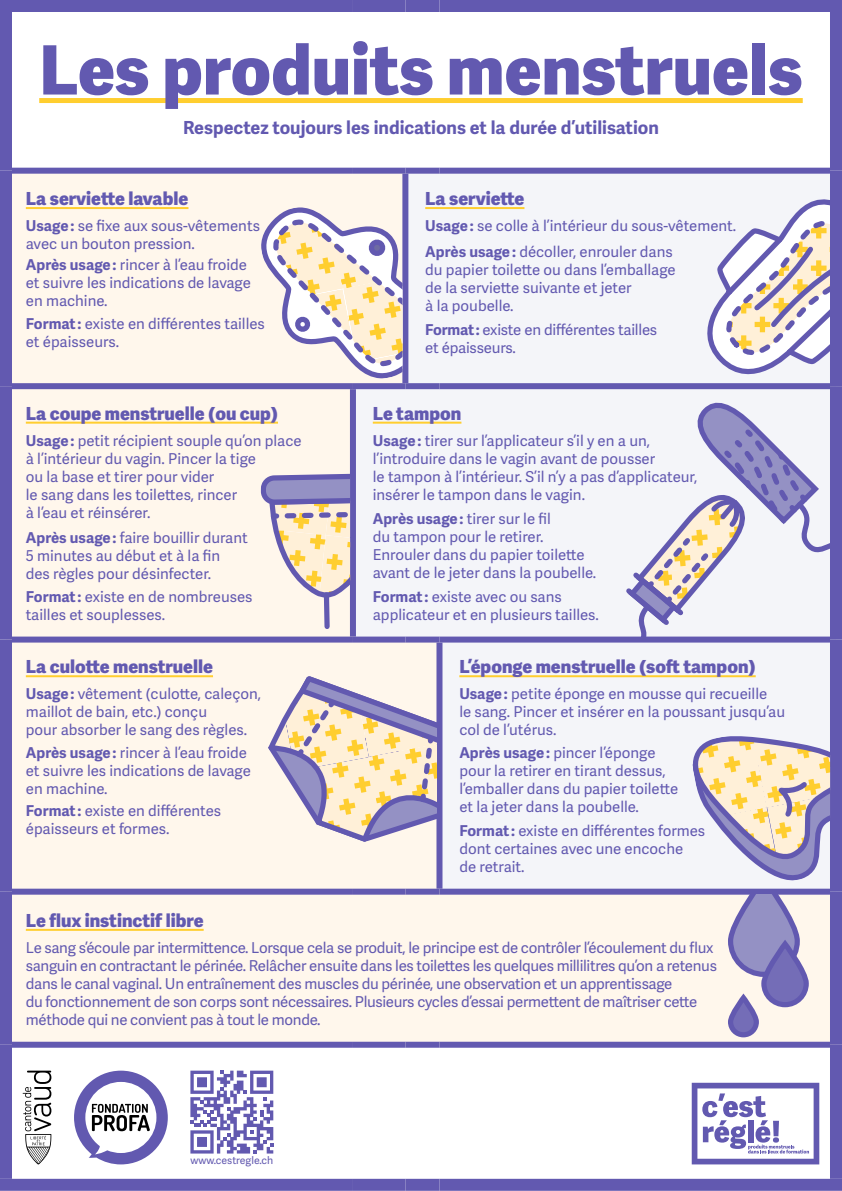
<style>
.page{position:relative;width:842px;height:1191px;background:#fff}
.page>*{position:absolute;margin:0;border:0;box-sizing:border-box;transform-origin:0 0}
.t1{font:800 68px "Adelle Sans";color:#6259b0}
.t2{font:800 18px "Adelle Sans";color:#6259b0}
.t3{font:700 18px "Adelle Sans";color:#6259b0}
.t4{font:15px/18px "Adelle Sans";color:#6259b0}
.t5{font:15px/18px "Adelle Sans";letter-spacing:-.02em;color:#6259b0}
.t6{font:10.5px "Adelle Sans";color:#6259b0}
.s1{font-weight:700}
</style>
<div class="page">
<div style="left:12px;top:174px;width:818px;height:867px;background:#fff7ec"></div>
<div style="left:353px;top:174px;width:477px;height:714px;background:#f4f5f9"></div>
<div style="left:0;top:0;width:353px;height:12px;background:#6259b0"></div>
<div style="left:0;top:12px;width:12px;height:159px;background:#6259b0"></div>
<div style="left:353px;top:0;width:52px;height:12px;background:#6259b0"></div>
<div style="left:405px;top:0;width:34px;height:12px;background:#6259b0"></div>
<div style="left:439px;top:0;width:403px;height:12px;background:#6259b0"></div>
<div style="left:830px;top:12px;width:12px;height:159px;background:#6259b0"></div>
<div style="left:0;top:171px;width:12px;height:215px;background:#6259b0"></div>
<div style="left:830px;top:171px;width:12px;height:215px;background:#6259b0"></div>
<div style="left:0;top:386px;width:12px;height:253px;background:#6259b0"></div>
<div style="left:830px;top:386px;width:12px;height:253px;background:#6259b0"></div>
<div style="left:0;top:639px;width:12px;height:252px;background:#6259b0"></div>
<div style="left:830px;top:639px;width:12px;height:252px;background:#6259b0"></div>
<div style="left:0;top:891px;width:12px;height:153px;background:#6259b0"></div>
<div style="left:830px;top:891px;width:12px;height:153px;background:#6259b0"></div>
<div style="left:0;top:1044px;width:12px;height:134px;background:#6259b0"></div>
<div style="left:830px;top:1044px;width:12px;height:134px;background:#6259b0"></div>
<div style="left:0;top:1178px;width:353px;height:12px;background:#6259b0"></div>
<div style="left:353px;top:1178px;width:52px;height:12px;background:#6259b0"></div>
<div style="left:405px;top:1178px;width:34px;height:12px;background:#6259b0"></div>
<div style="left:439px;top:1178px;width:403px;height:12px;background:#6259b0"></div>
<div style="left:12px;top:168px;width:341px;height:6px;background:#6259b0"></div>
<div style="left:353px;top:168px;width:52px;height:6px;background:#6259b0"></div>
<div style="left:405px;top:168px;width:34px;height:6px;background:#6259b0"></div>
<div style="left:402px;top:174px;width:6px;height:209px;background:#6259b0"></div>
<div style="left:439px;top:168px;width:391px;height:6px;background:#6259b0"></div>
<div style="left:12px;top:383px;width:341px;height:6px;background:#6259b0"></div>
<div style="left:353px;top:383px;width:52px;height:6px;background:#6259b0"></div>
<div style="left:350px;top:389px;width:6px;height:247px;background:#6259b0"></div>
<div style="left:405px;top:383px;width:34px;height:6px;background:#6259b0"></div>
<div style="left:439px;top:383px;width:391px;height:6px;background:#6259b0"></div>
<div style="left:12px;top:636px;width:341px;height:6px;background:#6259b0"></div>
<div style="left:353px;top:636px;width:52px;height:6px;background:#6259b0"></div>
<div style="left:405px;top:636px;width:34px;height:6px;background:#6259b0"></div>
<div style="left:439px;top:636px;width:391px;height:6px;background:#6259b0"></div>
<div style="left:436px;top:642px;width:6px;height:246px;background:#6259b0"></div>
<div style="left:12px;top:888px;width:341px;height:6px;background:#6259b0"></div>
<div style="left:353px;top:888px;width:52px;height:6px;background:#6259b0"></div>
<div style="left:405px;top:888px;width:34px;height:6px;background:#6259b0"></div>
<div style="left:439px;top:888px;width:391px;height:6px;background:#6259b0"></div>
<div style="left:12px;top:1041px;width:341px;height:6px;background:#6259b0"></div>
<div style="left:353px;top:1041px;width:52px;height:6px;background:#6259b0"></div>
<div style="left:405px;top:1041px;width:34px;height:6px;background:#6259b0"></div>
<div style="left:439px;top:1041px;width:391px;height:6px;background:#6259b0"></div>
<div style="left:39px;top:98px;width:764px;height:5px;background:#ffce2f"></div>
<hr style="left:26px;top:207px;width:162px;height:2px;background:#ffce2f">
<hr style="left:425px;top:207px;width:99px;height:2px;background:#ffce2f">
<hr style="left:26px;top:421px;width:252px;height:2px;background:#ffce2f">
<hr style="left:373px;top:421px;width:88px;height:2px;background:#ffce2f">
<hr style="left:26px;top:675px;width:187px;height:2px;background:#ffce2f">
<hr style="left:459px;top:675px;width:297px;height:2px;background:#ffce2f">
<hr style="left:26px;top:928px;width:178px;height:2px;background:#ffce2f">
<svg style="left:590px;top:403px;width:249px;height:237px"></svg>
<svg style="left:261px;top:201px;width:142px;height:181px"></svg>
<svg style="left:264px;top:672px;width:173px;height:174px"></svg>
<svg style="left:258px;top:461px;width:92px;height:170px"></svg>
<svg style="left:707px;top:199px;width:123px;height:175px"></svg>
<svg style="left:688px;top:731px;width:142px;height:156px"></svg>
<svg style="left:692px;top:1082px;width:127px;height:82px"></svg>
<svg style="left:23px;top:1070px;width:28px;height:94px"></svg>
<svg style="left:74px;top:1070px;width:94px;height:94px"></svg>
<svg style="left:190px;top:1070px;width:83px;height:83px"></svg>
<svg style="left:728px;top:894px;width:72px;height:83px"></svg>
<svg style="left:764px;top:944px;width:42px;height:60px;fill:#746db7"></svg>
<div style="left:761px;top:941px;width:48px;height:66px;border:5px solid #6259b0;border-radius:21px"></div>
<svg style="left:730px;top:997px;width:26px;height:37px"></svg>
<div style="left:728px;top:995px;width:31px;height:42px;border:5px solid #6259b0;border-radius:13px"></div>
<h1 class="t1" style="left:39px;top:28px;width:765px">Les produits menstruels</h1>
<p class="t3" style="left:183px;top:116px;width:477px">Respectez toujours les indications et la durée d’utilisation</p>
<p class="t2" style="left:26px;top:187px;width:164px">La serviette lavable</p>
<p class="t4" style="left:26px;top:217px;width:236px"><span class="s1">Usage :</span> se fixe aux sous-vêtements avec un bouton pression.</p>
<p class="t4" style="left:26px;top:256px;width:227px"><span class="s1">Après usage :</span> rincer à l’eau froide et suivre les indications de lavage en machine.</p>
<p class="t4" style="left:26px;top:315px;width:241px"><span class="s1">Format :</span> existe en différentes tailles et épaisseurs.</p>
<p class="t2" style="left:26px;top:402px;width:254px">La coupe menstruelle (ou cup)</p>
<p class="t4" style="left:26px;top:432px;width:277px"><span class="s1">Usage :</span> petit récipient souple qu’on place à l’intérieur du vagin. Pincer la tige<br>ou la base et tirer pour vider<br>le sang dans les toilettes, rincer<br>à l’eau et réinsérer.</p>
<p class="t4" style="left:26px;top:529px;width:223px"><span class="s1">Après usage :</span> faire bouillir durant<br>5 minutes au début et à la fin des règles pour désinfecter.</p>
<p class="t4" style="left:26px;top:588px;width:228px"><span class="s1">Format :</span> existe en de nombreuses tailles et souplesses.</p>
<p class="t2" style="left:26px;top:655px;width:189px">La culotte menstruelle</p>
<p class="t4" style="left:26px;top:685px;width:237px"><span class="s1">Usage :</span> vêtement (culotte, caleçon, maillot de bain, etc.) conçu<br>pour absorber le sang des règles.</p>
<p class="t4" style="left:26px;top:744px;width:227px"><span class="s1">Après usage :</span> rincer à l’eau froide et suivre les indications de lavage en machine.</p>
<p class="t4" style="left:26px;top:802px;width:197px"><span class="s1">Format :</span> existe en différentes épaisseurs et formes.</p>
<p class="t2" style="left:425px;top:187px;width:101px">La serviette</p>
<p class="t4" style="left:425px;top:213px;width:313px;line-height:26px"><span class="s1">Usage :</span> se colle à l’intérieur du sous-vêtement.<br><span class="s1">Après usage :</span> décoller, enrouler dans</p>
<p class="t4" style="left:425px;top:261px;width:252px">du papier toilette ou dans l’emballage de la serviette suivante et jeter<br>à la poubelle.</p>
<p class="t4" style="left:425px;top:321px;width:234px"><span class="s1">Format :</span> existe en différentes tailles et épaisseurs.</p>
<p class="t2" style="left:373px;top:402px;width:90px">Le tampon</p>
<p class="t4" style="left:373px;top:432px;width:326px"><span class="s1">Usage :</span> tirer sur l’applicateur s’il y en a un, l’introduire dans le vagin avant de pousser<br>le tampon à l’intérieur. S’il n’y a pas d’applicateur, insérer le tampon dans le vagin.</p>
<p class="t4" style="left:373px;top:510px;width:225px"><span class="s1">Après usage :</span> tirer sur le fil<br>du tampon pour le retirer.<br>Enrouler dans du papier toilette avant de le jeter dans la poubelle.</p>
<p class="t4" style="left:373px;top:588px;width:228px"><span class="s1">Format :</span> existe avec ou sans applicateur et en plusieurs tailles.</p>
<p class="t2" style="left:459px;top:655px;width:298px">L’éponge menstruelle (soft tampon)</p>
<p class="t4" style="left:459px;top:685px;width:327px"><span class="s1">Usage :</span> petite éponge en mousse qui recueille<br>le sang. Pincer et insérer en la poussant jusqu’au col de l’utérus.</p>
<p class="t4" style="left:459px;top:744px;width:220px"><span class="s1">Après usage :</span> pincer l’éponge pour la retirer en tirant dessus, l’emballer dans du papier toilette et la jeter dans la poubelle.</p>
<p class="t4" style="left:459px;top:822px;width:247px"><span class="s1">Format :</span> existe en différentes formes dont certaines avec une encoche<br>de retrait.</p>
<p class="t2" style="left:26px;top:909px;width:179px">Le flux instinctif libre</p>
<p class="t5" style="left:26px;top:939px;width:693px">Le sang s’écoule par intermittence. Lorsque cela se produit, le principe est de contrôler l’écoulement du flux sanguin en contractant le périnée. Relâcher ensuite dans les toilettes les quelques millilitres qu’on a retenus dans le canal vaginal. Un entraînement des muscles du périnée, une observation et un apprentissage<br>du fonctionnement de son corps sont nécessaires. Plusieurs cycles d’essai permettent de maîtriser cette méthode qui ne convient pas à tout le monde.</p>
<p class="t6" style="left:190px;top:1154px;width:84px">www.cestregle.ch</p>
</div>
